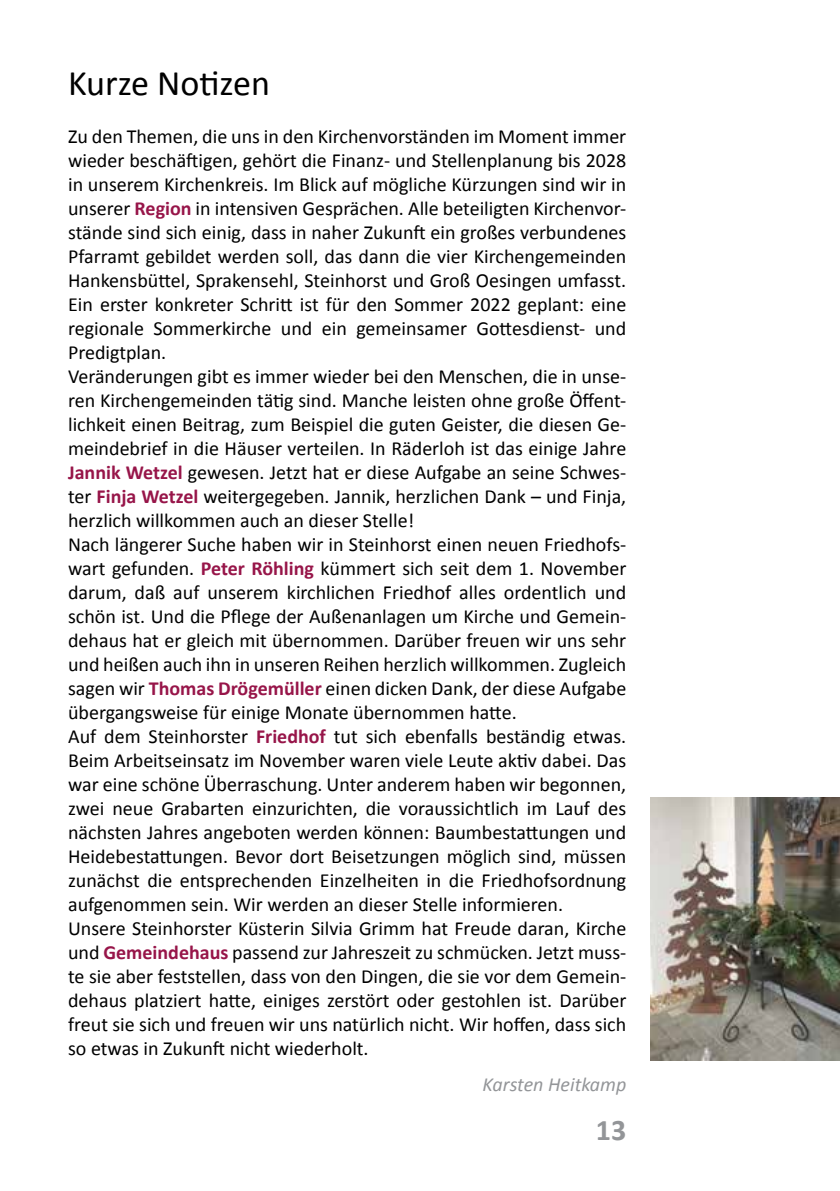
<style>
.page{position:relative;width:840px;height:1191px;background:#fff}
.page>*{position:absolute;margin:0;border:0;box-sizing:border-box;transform-origin:0 0}
.t1{font:36px "Calibri";color:#000}
.t2{font:700 30px "Calibri";color:#939598}
.t3{font:20px/24px "Calibri";color:#000}
.t4{font:italic 20px "Calibri";color:#939598}
.s1{font-weight:700;color:#971549}
</style>
<div class="page">
<img style="left:650px;top:797px;width:189px;height:263px">
<h1 class="t1" style="left:68px;top:60px;width:203px">Kurze Notizen</h1>
<p class="t3" style="left:68px;top:124px;width:559px">Zu den Themen, die uns in den Kirchenvorständen im Moment immer wieder beschäftigen, gehört die Finanz- und Stellenplanung bis 2028 in unserem Kirchenkreis. Im Blick auf mögliche Kürzungen sind wir in unserer <span class="s1">Region</span> in intensiven Gesprächen. Alle beteiligten Kirchenvor&shy;stände sind sich einig, dass in naher Zukunft ein großes verbundenes Pfarramt gebildet werden soll, das dann die vier Kirchengemeinden Hankensbüttel, Sprakensehl, Steinhorst und Groß Oesingen umfasst.<br>Ein erster konkreter Schritt ist für den Sommer 2022 geplant: eine regionale Sommerkirche und ein gemeinsamer Gottesdienst- und Predigtplan.<br>Veränderungen gibt es immer wieder bei den Menschen, die in unse&shy;ren Kirchengemeinden tätig sind. Manche leisten ohne große Öffent&shy;lichkeit einen Beitrag, zum Beispiel die guten Geister, die diesen Ge&shy;meindebrief in die Häuser verteilen. In Räderloh ist das einige Jahre <span class="s1">Jannik Wetzel</span> gewesen. Jetzt hat er diese Aufgabe an seine Schwes&shy;ter <span class="s1">Finja Wetzel</span> weitergegeben. Jannik, herzlichen Dank – und Finja, herzlich willkommen auch an dieser Stelle!<br>Nach längerer Suche haben wir in Steinhorst einen neuen Friedhofs&shy;wart gefunden. <span class="s1">Peter Röhling</span> kümmert sich seit dem 1. November darum, daß auf unserem kirchlichen Friedhof alles ordentlich und schön ist. Und die Pflege der Außenanlagen um Kirche und Gemein&shy;dehaus hat er gleich mit übernommen. Darüber freuen wir uns sehr und heißen auch ihn in unseren Reihen herzlich willkommen. Zugleich sagen wir <span class="s1">Thomas Drögemüller</span> einen dicken Dank, der diese Aufgabe übergangsweise für einige Monate übernommen hatte.<br>Auf dem Steinhorster <span class="s1">Friedhof</span> tut sich ebenfalls beständig etwas.<br>Beim Arbeitseinsatz im November waren viele Leute aktiv dabei. Das war eine schöne Überraschung. Unter anderem haben wir begonnen, zwei neue Grabarten einzurichten, die voraussichtlich im Lauf des nächsten Jahres angeboten werden können: Baumbestattungen und Heidebestattungen. Bevor dort Beisetzungen möglich sind, müssen zunächst die entsprechenden Einzelheiten in die Friedhofsordnung aufgenommen sein. Wir werden an dieser Stelle informieren.<br>Unsere Steinhorster Küsterin Silvia Grimm hat Freude daran, Kirche und <span class="s1">Gemeindehaus</span> passend zur Jahreszeit zu schmücken. Jetzt muss&shy;te sie aber feststellen, dass von den Dingen, die sie vor dem Gemein&shy;dehaus platziert hatte, einiges zerstört oder gestohlen ist. Darüber freut sie sich und freuen wir uns natürlich nicht. Wir hoffen, dass sich so etwas in Zukunft nicht wiederholt.</p>
<p class="t4" style="left:482px;top:1070px;width:145px">Karsten Heitkamp</p>
<h2 class="t2" style="left:595px;top:1110px;width:32px">13</h2>
</div>
